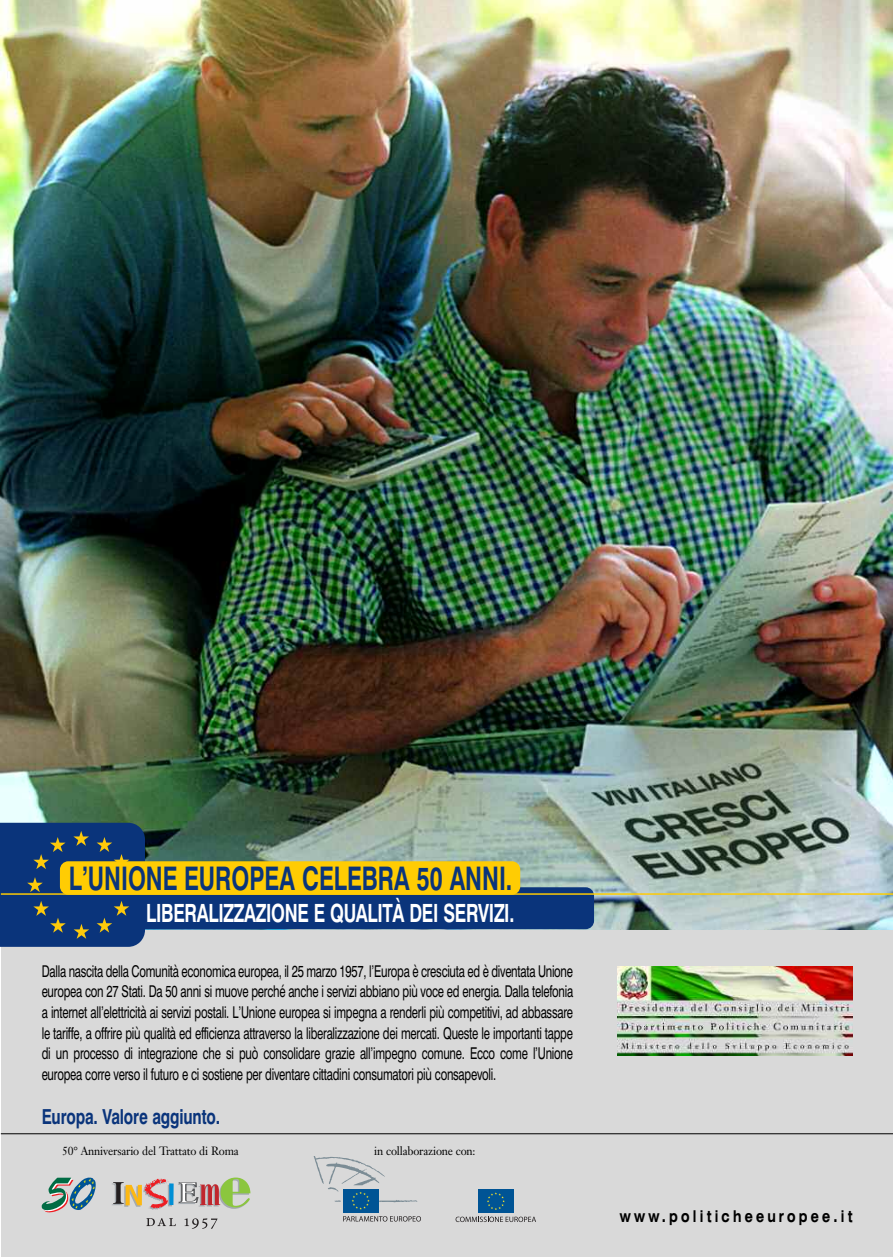
<style>
.page{position:relative;width:893px;height:1257px;background:#fff}
.page>*{position:absolute;margin:0;border:0;box-sizing:border-box;transform-origin:0 0}
.t1{font:700 32.4px "Swiss 721 BT";color:#0a347b;scale:.7 1}
.t2{font:700 25.05px "Swiss 721 BT";letter-spacing:-.015em;color:#fff;scale:.7 1}
.t3{font:700 20.7px "Swiss 721 BT";letter-spacing:-.01em;color:#0a347b;scale:.75 1}
.t4{font:16.2px/20.7px "Swiss 721 BT";letter-spacing:-.02em;color:#000;text-align:justify;scale:.7 1}
.t5{font:700 expanded 16.2px "Swiss 721 BT";letter-spacing:.285em;color:#000;scale:.7 1}
.t6{font:11.85px "Janson Text";letter-spacing:-.015em;color:#000;scale:.95 1}
</style>
<div class="page">
<div style="left:1px;top:7px;width:892px;height:1249px;background:#d9d9d9"></div>
<img style="left:1px;top:0;width:892px;height:928px">
<hr style="left:1px;top:1133px;width:892px;height:1px;background:#000">
<div style="left:8px;top:887px;width:586px;height:41px;background:#0a347b;border-radius:8px"></div>
<svg style="left:0;top:822px;width:145px;height:124px"></svg>
<div style="left:60px;top:861px;width:460px;height:33px;background:#ffcc03;border-radius:8px"></div>
<svg style="left:168px;top:1185px;width:4px;height:20px"></svg>
<svg style="left:146px;top:1218px;width:30px;height:7px"></svg>
<svg style="left:184px;top:1218px;width:34px;height:10px"></svg>
<div style="left:169px;top:1183px;width:5px;height:21px;background:#008fd5"></div>
<svg style="left:112px;top:1178px;width:56px;height:31px"></svg>
<svg style="left:178px;top:1177px;width:72px;height:31px"></svg>
<svg style="left:42px;top:1177px;width:54px;height:34px"></svg>
<div style="left:478px;top:1188px;width:36px;height:24px;background:#005495"></div>
<svg style="left:487px;top:1192px;width:18px;height:17px"></svg>
<svg style="left:456px;top:1216px;width:80px;height:5px"></svg>
<div style="left:343px;top:1188px;width:35px;height:24px;background:#005495"></div>
<svg style="left:314px;top:1156px;width:103px;height:53px"></svg>
<svg style="left:343px;top:1216px;width:78px;height:5px"></svg>
<img style="left:618px;top:966px;width:234px;height:89px">
<hr style="left:1px;top:893px;width:892px;height:1px;background:#ffcc03">
<h1 class="t1" style="left:69px;top:860px;width:635px">L’UNIONE EUROPEA CELEBRA 50 ANNI.</h1>
<h2 class="t2" style="left:146px;top:898px;width:527px">LIBERALIZZAZIONE E QUALITÀ DEI SERVIZI.</h2>
<p class="t4" style="left:42px;top:960px;width:761px">Dalla nascita della Comunità economica europea, il 25 marzo 1957, l’Europa è cresciuta ed è diventata Unione europea con 27 Stati. Da 50 anni si muove perché anche i servizi abbiano più voce ed energia. Dalla telefonia a internet all’elettricità ai servizi postali. L’Unione europea si impegna a renderli più competitivi, ad abbassare le tariffe, a offrire più qualità ed efficienza attraverso la liberalizzazione dei mercati. Queste le importanti tappe di un processo di integrazione che si può consolidare grazie all’impegno comune. Ecco come l’Unione europea corre verso il futuro e ci sostiene per diventare cittadini consumatori più consapevoli.</p>
<p class="t3" style="left:42px;top:1104px;width:239px">Europa. Valore aggiunto.</p>
<p class="t6" style="left:62px;top:1146px;width:187px">50° Anniversario del Trattato di Roma</p>
<p class="t6" style="left:374px;top:1146px;width:108px">in collaborazione con:</p>
<p class="t5" style="left:620px;top:1206px;width:334px">www.politicheeuropee.it</p>
</div>
